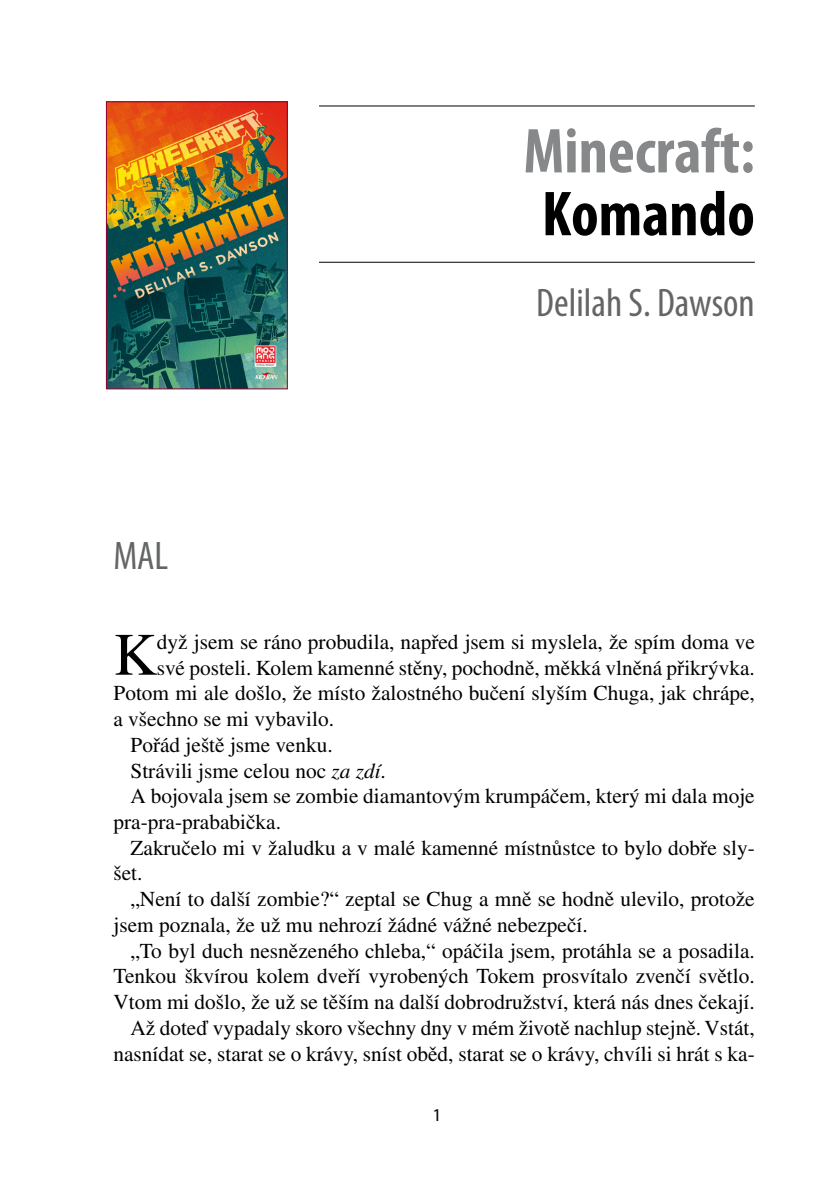
<style>
.page{position:relative;width:840px;height:1191px;background:#fff}
.page>*{position:absolute;margin:0;border:0;box-sizing:border-box;transform-origin:0 0}
.t1{font:700 condensed 64px "Myriad Pro";color:#87888a}
.t2{font:700 condensed 64px "Myriad Pro";color:#000}
.t3{font:60.2px "Times CE";color:#000}
.t4{font:condensed 40px "Myriad Pro";color:#646567}
.t5{font:21.2px "Times CE";color:#000}
.t6{font:18px "Myriad Pro";color:#000}
.s1{font-style:italic}
</style>
<div class="page">
<hr style="left:113px;top:105px;width:641px;height:1px;background:#000">
<hr style="left:113px;top:262px;width:641px;height:1px;background:#000">
<div style="left:69px;top:49px;width:249px;height:266px;background:#fff"></div>
<img style="left:108px;top:104px;width:177px;height:283px">
<div style="left:106px;top:102px;width:181px;height:287px;border:1px solid #8d0132"></div>
<h1 class="t1" style="left:523px;top:111px;width:233px">Minecraft:</h1>
<h1 class="t2" style="left:541px;top:174px;width:214px">Komando</h1>
<h3 class="t4" style="left:113px;top:532px;width:56px">MAL</h3>
<h3 class="t4" style="left:536px;top:278px;width:220px">Delilah S. Dawson</h3>
<h2 class="t3" style="left:113px;top:619px;width:45px">K</h2>
<p class="t5" style="left:157px;top:629px;width:599px">dyž jsem se ráno probudila, napřed jsem si myslela, že spím doma ve</p>
<p class="t5" style="left:157px;top:655px;width:599px">své posteli. Kolem kamenné stěny, pochodně, měkká vlněná přikrývka.</p>
<p class="t5" style="left:113px;top:681px;width:642px">Potom mi ale došlo, že místo žalostného bučení slyším Chuga, jak chrápe,</p>
<p class="t5" style="left:113px;top:706px;width:222px">a všechno se mi vybavilo.</p>
<p class="t5" style="left:130px;top:732px;width:204px">Pořád ještě jsme venku.</p>
<p class="t5" style="left:130px;top:758px;width:257px">Strávili jsme celou noc <span class="s1">za zdí</span>.</p>
<p class="t5" style="left:130px;top:784px;width:625px">A bojovala jsem se zombie diamantovým krumpáčem, který mi dala moje</p>
<p class="t5" style="left:113px;top:809px;width:169px">pra-pra-prababička.</p>
<p class="t5" style="left:130px;top:835px;width:625px">Zakručelo mi v žaludku a v malé kamenné místnůstce to bylo dobře sly-</p>
<p class="t5" style="left:113px;top:861px;width:30px">šet.</p>
<p class="t5" style="left:130px;top:886px;width:625px">„Není to další zombie?“ zeptal se Chug a mně se hodně ulevilo, protože</p>
<p class="t5" style="left:113px;top:912px;width:475px">jsem poznala, že už mu nehrozí žádné vážné nebezpečí.</p>
<p class="t5" style="left:130px;top:938px;width:625px">„To byl duch nesnězeného chleba,“ opáčila jsem, protáhla se a posadila.</p>
<p class="t5" style="left:113px;top:964px;width:642px">Tenkou škvírou kolem dveří vyrobených Tokem prosvítalo zvenčí světlo.</p>
<p class="t5" style="left:113px;top:989px;width:642px">Vtom mi došlo, že už se těším na další dobrodružství, která nás dnes čekají.</p>
<p class="t5" style="left:130px;top:1015px;width:625px">Až doteď vypadaly skoro všechny dny v mém životě nachlup stejně. Vstát,</p>
<p class="t5" style="left:113px;top:1041px;width:642px">nasnídat se, starat se o krávy, sníst oběd, starat se o krávy, chvíli si hrát s ka-</p>
<p class="t6" style="left:432px;top:1103px;width:11px">1</p>
</div>
